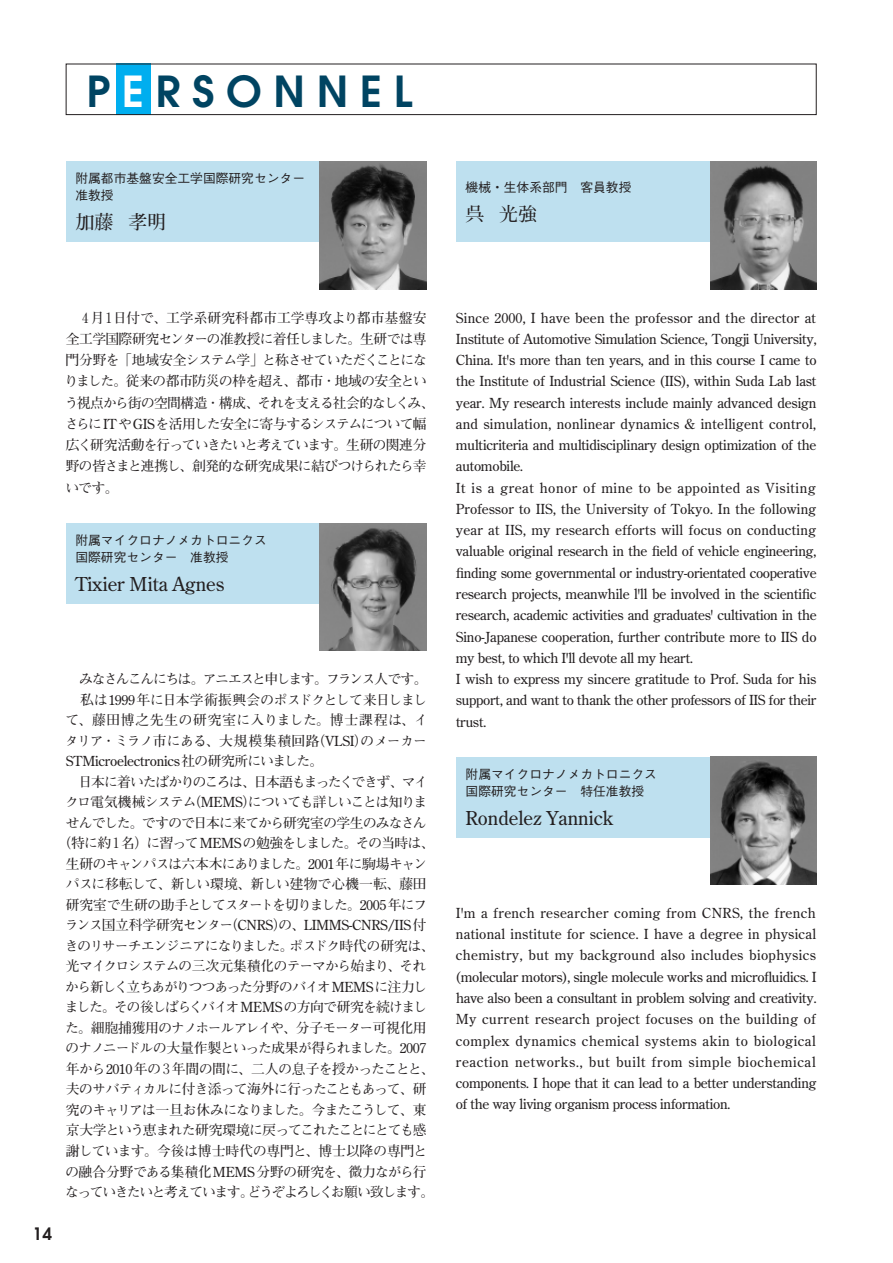
<style>
.page{position:relative;width:893px;height:1263px;background:#fff}
.page>*{position:absolute;margin:0;border:0;box-sizing:border-box;transform-origin:0 0}
.t1{font:600 42.45px "Avant Garde";letter-spacing:.275em;color:#004462}
.t2{font:700 19.2px "Futo Min A101";color:#231f20}
.t3{font:600 16.95px "Avant Garde";color:#231f20}
.t4{font:700 13.8px/21.3px "Futo Min A101";letter-spacing:-.02em;color:#231f20}
.t5{font:700 13.8px/21.3px "Futo Min A101";letter-spacing:-.06em;color:#231f20}
.t6{font:700 13.8px "Futo Min A101";letter-spacing:-.065em;color:#231f20}
.t7{font:700 13.8px "Futo Min A101";letter-spacing:-.07em;color:#231f20}
.t8{font:700 13.8px "Futo Min A101";letter-spacing:-.105em;color:#231f20}
.t9{font:700 13.8px "Futo Min A101";letter-spacing:-.08em;color:#231f20}
.t10{font:700 13.8px "Futo Min A101";letter-spacing:-.055em;color:#231f20}
.t11{font:700 13.8px "Futo Min A101";letter-spacing:-.045em;color:#231f20}
.t12{font:700 13.8px "Futo Min A101";letter-spacing:-.11em;color:#231f20}
.t13{font:700 13.8px "Futo Min A101";letter-spacing:.04em;color:#231f20}
.t14{font:500 12.75px/17px "Gothic BBB";color:#231f20}
.s1{color:#fff}
</style>
<div class="page">
<div style="left:117px;top:64px;width:34px;height:51px;background:#00aeef"></div>
<div style="left:66px;top:64px;width:750px;height:51px;border:1px solid #231f20"></div>
<div style="left:66px;top:162px;width:259px;height:80px;background:#bee0ef"></div>
<img style="left:320px;top:162px;width:106px;height:127px">
<div style="left:456px;top:162px;width:259px;height:80px;background:#bee0ef"></div>
<img style="left:710px;top:162px;width:106px;height:127px">
<div style="left:66px;top:523px;width:259px;height:81px;background:#bee0ef"></div>
<img style="left:320px;top:523px;width:106px;height:128px">
<div style="left:456px;top:757px;width:259px;height:81px;background:#bee0ef"></div>
<img style="left:710px;top:757px;width:106px;height:127px">
<h1 class="t1" style="left:87px;top:76px;width:328px">P<span class="s1">E</span>RSONNEL</h1>
<p class="t14" style="left:75px;top:172px;width:231px">附属都市基盤安全工学国際研究センター准教授</p>
<h2 class="t2" style="left:75px;top:216px;width:92px">加藤 孝明</h2>
<p class="t14" style="left:466px;top:180px;width:167px">機械・生体系部門　客員教授</p>
<h2 class="t2" style="left:466px;top:207px;width:73px">呉 光強</h2>
<p class="t5" style="left:65px;top:309px;width:371px">　４月１日付で、工学系研究科都市工学専攻より都市基盤安全工学国際研究センターの准教授に着任しました。生研では専門分野を「地域安全システム学」と称させていただくことになりました。従来の都市防災の枠を超え、都市・地域の安全という視点から街の空間構造・構成、それを支える社会的なしくみ、さらにITやGISを活用した安全に寄与するシステムについて幅広く研究活動を行っていきたいと考えています。生研の関連分野の皆さまと連携し、創発的な研究成果に結びつけられたら幸いです。</p>
<p class="t14" style="left:75px;top:533px;width:193px">附属マイクロナノメカトロニクス国際研究センター　准教授</p>
<h2 class="t2" style="left:75px;top:577px;width:150px">Tixier Mita Agnes</h2>
<p class="t3" style="left:33px;top:1227px;width:21px">14</p>
<p class="t12" style="left:66px;top:674px;width:363px">　みなさんこんにちは。アニエスと申します。フランス人です。</p>
<p class="t4" style="left:66px;top:691px;width:363px">　私は1999年に日本学術振興会のポスドクとして来日しまし</p>
<p class="t13" style="left:65px;top:715px;width:364px">て、藤田博之先生の研究室に入りました。博士課程は、イ</p>
<p class="t4" style="left:65px;top:732px;width:364px">タリア・ミラノ市にある、大規模集積回路（VLSI）のメーカー</p>
<p class="t4" style="left:66px;top:752px;width:259px">STMicroelectronics社の研究所にいました。</p>
<p class="t8" style="left:66px;top:777px;width:364px">　日本に着いたばかりのころは、日本語もまったくできず、マイ</p>
<p class="t5" style="left:65px;top:793px;width:364px">クロ電気機械システム（MEMS）についても詳しいことは知りま</p>
<p class="t5" style="left:66px;top:814px;width:363px">せんでした。ですので日本に来てから研究室の学生のみなさん</p>
<p class="t5" style="left:58px;top:834px;width:378px">（特に約１名）に習ってMEMSの勉強をしました。その当時は、</p>
<p class="t10" style="left:66px;top:859px;width:363px">生研のキャンパスは六本木にありました。2001年に駒場キャン</p>
<p class="t4" style="left:66px;top:875px;width:362px">パスに移転して、新しい環境、新しい建物で心機一転、藤田</p>
<p class="t11" style="left:66px;top:900px;width:363px">研究室で生研の助手としてスタートを切りました。2005年にフ</p>
<p class="t4" style="left:65px;top:916px;width:363px">ランス国立科学研究センター（CNRS）の、LIMMS-CNRS/IIS付</p>
<p class="t7" style="left:65px;top:941px;width:371px">きのリサーチエンジニアになりました。ポスドク時代の研究は、</p>
<p class="t7" style="left:66px;top:961px;width:362px">光マイクロシステムの三次元集積化のテーマから始まり、それ</p>
<p class="t9" style="left:65px;top:982px;width:363px">から新しく立ちあがりつつあった分野のバイオMEMSに注力し</p>
<p class="t7" style="left:65px;top:1002px;width:363px">ました。その後しばらくバイオMEMS の方向で研究を続けまし</p>
<p class="t6" style="left:65px;top:1023px;width:363px">た。細胞捕獲用のナノホールアレイや、分子モーター可視化用</p>
<p class="t6" style="left:65px;top:1043px;width:362px">のナノニードルの大量作製といった成果が得られました。2007</p>
<p class="t4" style="left:66px;top:1060px;width:370px">年から2010年の３年間の間に、二人の息子を授かったことと、</p>
<p class="t6" style="left:66px;top:1084px;width:362px">夫のサバティカルに付き添って海外に行ったこともあって、研</p>
<p class="t6" style="left:66px;top:1105px;width:362px">究のキャリアは一旦お休みになりました。今またこうして、東</p>
<p class="t9" style="left:66px;top:1125px;width:362px">京大学という恵まれた研究環境に戻ってこれたことにとても感</p>
<p class="t4" style="left:66px;top:1142px;width:363px">謝しています。今後は博士時代の専門と、博士以降の専門と</p>
<p class="t4" style="left:65px;top:1162px;width:363px">の融合分野である集積化MEMS分野の研究を、微力ながら行</p>
<p class="t8" style="left:65px;top:1187px;width:370px">なっていきたいと考えています。どうぞよろしくお願い致します。</p>
<p class="t4" style="left:456px;top:309px;width:362px">Since 2000, I have been the professor and the director at Institute of Automotive Simulation Science, Tongji University, China. It's more than ten years, and in this course I came to the Institute of Industrial Science (IIS), within Suda Lab last year. My research interests include mainly advanced design and simulation, nonlinear dynamics &amp; intelligent control, multicriteria and multidisciplinary design optimization of the automobile.<br>It is a great honor of mine to be appointed as Visiting Professor to IIS, the University of Tokyo. In the following year at IIS, my research efforts will focus on conducting valuable original research in the fi eld of vehicle engineering, fi nding some governmental or industry-orientated cooperative research projects, meanwhile l'll be involved in the scientifi c research, academic activities and graduates' cultivation in the Sino-Japanese cooperation, further contribute more to IIS do my best, to which I'll devote all my heart.<br>I wish to express my sincere gratitude to Prof. Suda for his support, and want to thank the other professors of IIS for their trust.</p>
<p class="t14" style="left:466px;top:767px;width:193px">附属マイクロナノメカトロニクス国際研究センター　特任准教授</p>
<h2 class="t2" style="left:466px;top:811px;width:149px">Rondelez Yannick</h2>
<p class="t4" style="left:455px;top:904px;width:363px;text-align:justify">I'm a french researcher coming from CNRS, the french national institute for science. I have a degree in physical chemistry, but my background also includes biophysics (molecular motors), single molecule works and microfl uidics. I have also been a consultant in problem solving and creativity.<br>My current research project focuses on the building of complex dynamics chemical systems akin to biological reaction networks., but built from simple biochemical components. I hope that it can lead to a better understanding of the way living organism process information.</p>
</div>
